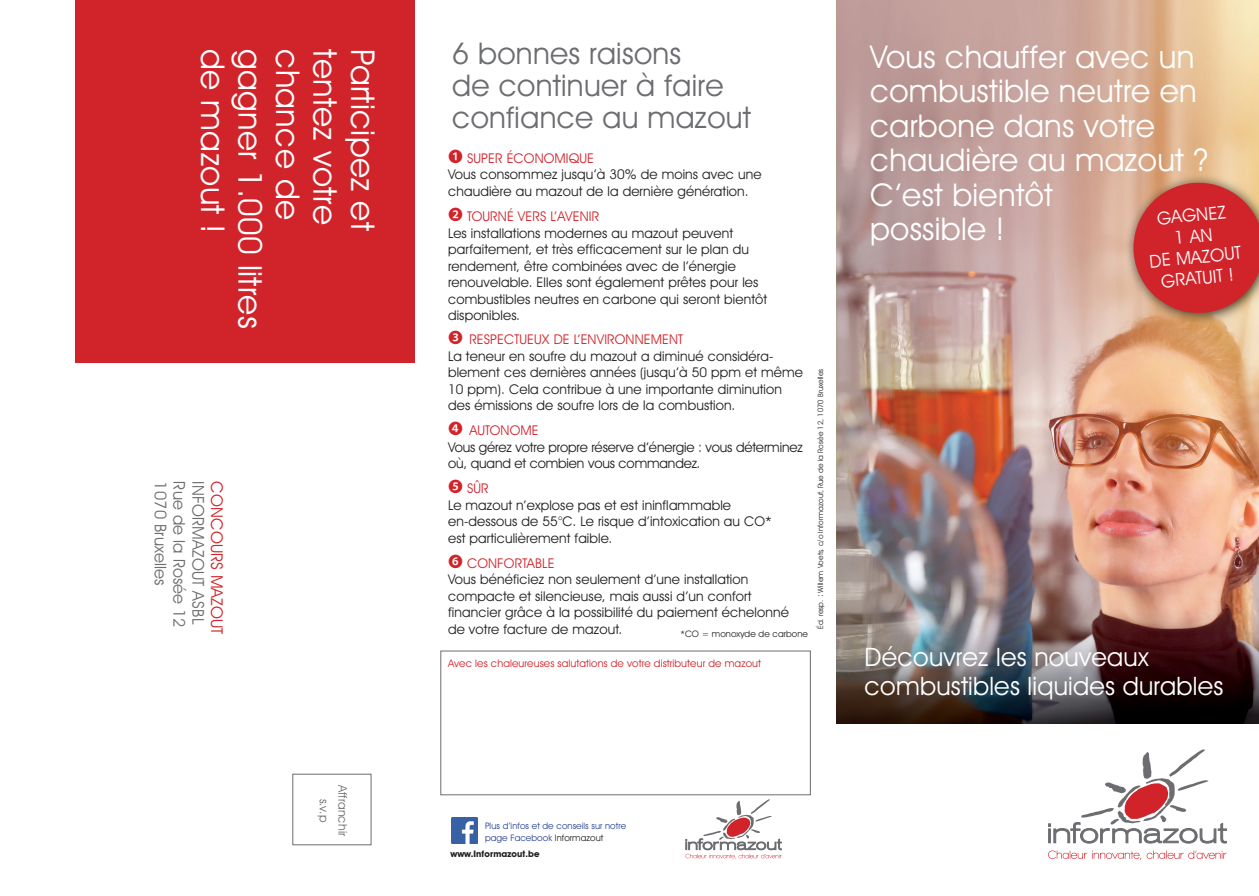
<style>
.page{position:relative;width:1259px;height:896px;background:#fff}
.page>*{position:absolute;margin:0;border:0;box-sizing:border-box;transform-origin:0 0}
.t1{font:33px "Avant Garde IT Cby BT";letter-spacing:.01em;color:#fff}
.t2{font:31.5px/34.5px "Avant Garde IT Cby BT";letter-spacing:.01em;color:#fff}
.t3{font:30px/31.5px "Avant Garde IT Cby BT";letter-spacing:.01em;color:#6c6d70}
.t4{font:25.5px/28.5px "Avant Garde IT Cby BT";letter-spacing:.01em;color:#fff}
.t5{font:24px/27px "Avant Garde IT Cby BT";letter-spacing:.01em;color:#fff}
.t6{font:17.85px/21px "Avant Garde IT Cby BT";color:#fff;text-align:center}
.t7{font:16.35px "Avant Garde IT Cby BT";letter-spacing:.01em;color:#6c6d70}
.t8{font:16.35px "Avant Garde IT Cby BT";letter-spacing:.01em;color:#d1232a}
.t9{font:13.5px/16.5px "Avant Garde IT Cby BT";letter-spacing:.01em;color:#231f20}
.t10{font:13.5px/16.5px "Avant Garde IT Cby BT";letter-spacing:-.01em;color:#231f20}
.t11{font:12px/18.8px "Avant Garde IT Cby BT";letter-spacing:.01em;color:#6c6d70;text-align:center}
.t12{font:10.5px "Avant Garde IT Cby BT";letter-spacing:.01em;color:#d1232a}
.t13{font:9px/12px "Avant Garde IT Cby BT";letter-spacing:.01em;color:#253f8e}
.t14{font:9px "Avant Garde IT Cby BT";letter-spacing:.01em;color:#231f20}
.t15{font:700 9px "Avant Garde IT Cby BT";letter-spacing:.01em;color:#231f20}
.t16{font:7.5px "Avant Garde IT Cby BT";letter-spacing:.01em;color:#231f20}
.s1{font-family:"Typomix EFOP Alpha";font-size:18px;color:#d1232a}
.s2{color:#d1232a}
.s3{font-size:9px}
.s4{color:#231f20}
</style>
<div class="page">
<img style="left:836px;top:0;width:423px;height:575px">
<img style="left:1124px;top:174px;width:135px;height:152px">
<svg style="left:1130px;top:180px;width:129px;height:136px;background:#cf4441"></svg>
<img style="left:836px;top:575px;width:423px;height:148px">
<svg style="left:1048px;top:749px;width:179px;height:94px"></svg>
<svg style="left:1048px;top:850px;width:178px;height:9px"></svg>
<img style="left:451px;top:817px;width:26px;height:26px">
<svg style="left:685px;top:799px;width:97px;height:59px"></svg>
<div style="left:293px;top:773px;width:78px;height:72px;border:1px solid #6c6d70"></div>
<div style="left:76px;top:0;width:339px;height:363px;background:#d1232a"></div>
<div style="left:440px;top:650px;width:370px;height:145px;border:1px solid #6c6d70"></div>
<h1 class="t1" style="left:233px;top:49px;width:186px;rotate:90deg">de mazout !</h1>
<h1 class="t1" style="left:270px;top:49px;width:281px;rotate:90deg">gagner 1.000 litres</h1>
<h1 class="t1" style="left:308px;top:49px;width:172px;rotate:90deg">chance de</h1>
<h1 class="t1" style="left:345px;top:49px;width:177px;rotate:90deg">tentez votre</h1>
<h1 class="t1" style="left:383px;top:49px;width:183px;rotate:90deg">Participez et</h1>
<p class="t7" style="left:170px;top:481px;width:106px;rotate:90deg">1070 Bruxelles</p>
<p class="t7" style="left:189px;top:481px;width:148px;rotate:90deg">Rue de la Rosée 12</p>
<p class="t7" style="left:208px;top:481px;width:144px;rotate:90deg">INFORMAZOUT ASBL</p>
<p class="t8" style="left:227px;top:481px;width:154px;rotate:90deg">CONCOURS MAZOUT</p>
<p class="t11" style="left:352px;top:784px;width:53px;rotate:90deg">Affranchir s.v.p</p>
<h3 class="t3" style="left:452px;top:38px;width:300px">6 bonnes raisons<br>de continuer à faire confiance au mazout</h3>
<p class="t9" style="left:448px;top:149px;width:315px"><span class="s1">1</span> <span class="s2">SUPER ÉCONOMIQUE<br></span>Vous consommez jusqu’à 30% de moins avec une chaudière au mazout de la dernière génération.</p>
<p class="t9" style="left:448px;top:208px;width:321px"><span class="s1">2</span> <span class="s2">TOURNÉ VERS L’AVENIR<br></span>Les installations modernes au mazout peuvent parfaitement, et très efficacement sur le plan du rendement, être combinées avec de l’énergie renouvelable. Elles sont également prêtes pour les combustibles neutres en carbone qui seront bientôt disponibles.</p>
<p class="t9" style="left:448px;top:331px;width:356px"><span class="s1">3</span> <span class="s2">RESPECTUEUX DE L’ENVIRONNEMENT<br></span>La teneur en soufre du mazout a diminué considéra&shy;blement ces dernières années (jusqu’à 50 ppm et même 10 ppm). Cela contribue à une importante diminution des émissions de soufre lors de la combustion.</p>
<p class="t10" style="left:448px;top:422px;width:356px"><span class="s1">4</span> <span class="s2">AUTONOME<br></span>Vous gérez votre propre réserve d’énergie : vous déterminez où, quand et combien vous commandez.</p>
<p class="t9" style="left:448px;top:480px;width:325px"><span class="s1">5</span> <span class="s2">SÛR<br></span>Le mazout n’explose pas et est ininflammable en-dessous de 55°C. Le risque d’intoxication au CO* est particulièrement faible.</p>
<p class="t9" style="left:448px;top:554px;width:342px"><span class="s1">6</span> <span class="s2">CONFORTABLE<br></span>Vous bénéficiez non seulement d’une installation compacte et silencieuse, mais aussi d’un confort financier grâce à la possibilité du paiement échelonné de votre facture de mazout.</p>
<p class="t14" style="left:680px;top:628px;width:129px">*CO = monoxyde de carbone</p>
<p class="t16" style="left:816px;top:629px;width:262px;rotate:-90deg">Éd. resp. <span class="s3">:</span> Willem Voets, c/o Informazout, Rue de la Rosée 12, 1070 Bruxelles</p>
<p class="t12" style="left:448px;top:657px;width:314px">Avec les chaleureuses salutations de votre distributeur de mazout</p>
<h2 class="t2" style="left:870px;top:39px;width:339px">Vous chauffer avec un combustible neutre en carbone dans votre chaudière au mazout ?<br>C’est bientôt<br>possible !</h2>
<h3 class="t6" style="left:1145px;top:208px;width:93px;rotate:-5deg">GAGNEZ<br>1 AN<br>DE MAZOUT<br>GRATUIT !</h3>
<h3 class="t5" style="left:867px;top:637px;width:273px">oplossing voor je huidige mazoutverwarming</h3>
<h3 class="t4" style="left:864px;top:642px;width:360px">Découvrez les nouveaux combustibles liquides durables</h3>
<p class="t13" style="left:485px;top:819px;width:143px">Plus d’infos et de conseils sur notre page Facebook <span class="s4">Informazout</span></p>
<p class="t15" style="left:450px;top:848px;width:90px">www.Informazout.be</p>
</div>
